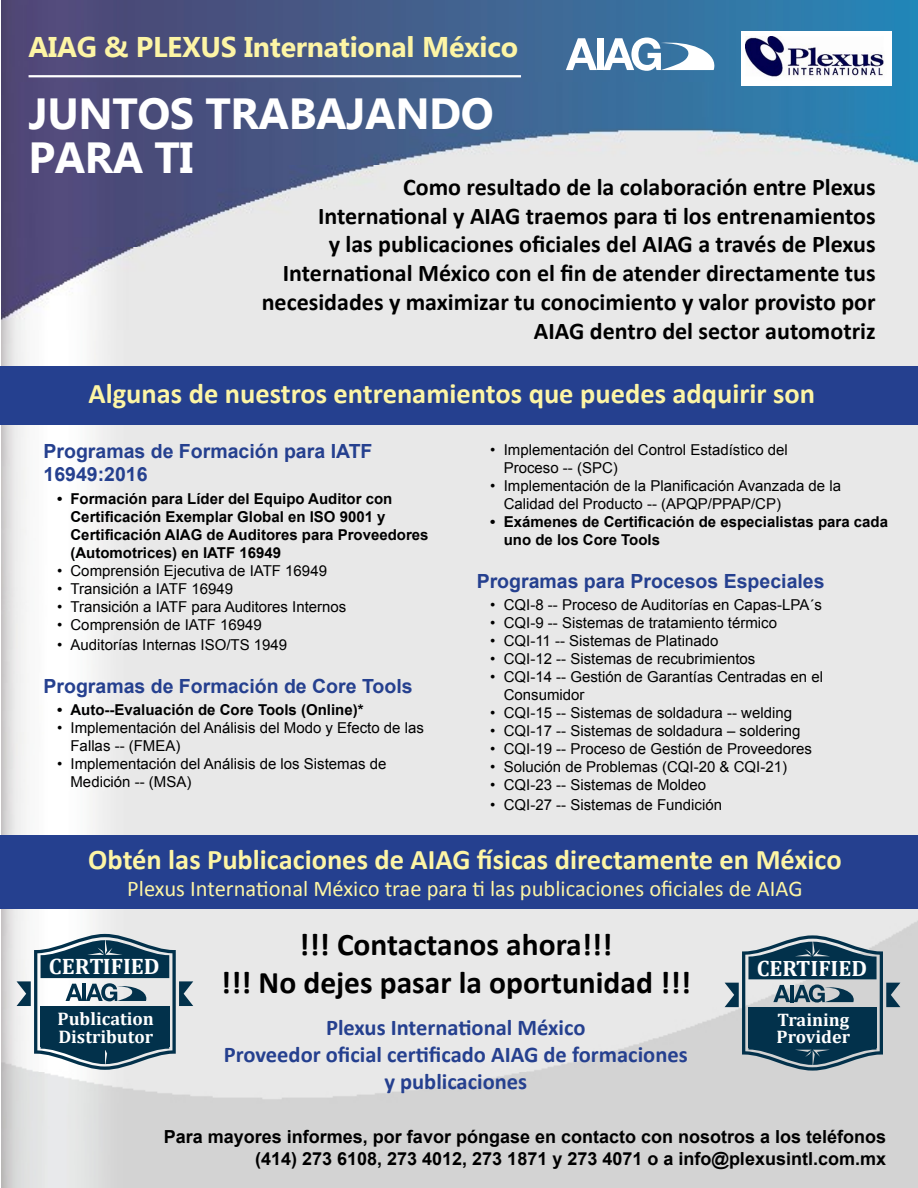
<style>
.page{position:relative;width:918px;height:1188px;background:#fff}
.page>*{position:absolute;margin:0;border:0;box-sizing:border-box;transform-origin:0 0}
.t1{font:700 43.5px/43.5px "Lao UI";letter-spacing:-.01em;color:#fff}
.t2{font:700 31.5px/37.8px "Calibri";color:#000;text-align:center}
.t3{font:700 28.5px "Calibri";color:#fdf5a5}
.t4{font:700 28.5px "Lao UI";letter-spacing:-.01em;color:#fdf5a5}
.t5{font:700 24px/28.8px "Calibri";color:#000;text-align:right}
.t6{font:700 22.5px/27px "Calibri";color:#25408f;text-align:center}
.t7{font:22.5px "Calibri";color:#fdf5a5}
.t8{font:700 22.5px "Cambria";color:#fff}
.t9{font:700 22.35px "Cambria";color:#fff}
.t10{font:700 19.5px/23.4px "Arial";color:#25408f}
.t11{font:700 18.3px/17.4px "Cambria";color:#fff}
.t12{font:700 18.15px/17.4px "Cambria";color:#fff}
.t13{font:700 18px/22.5px "Arial";color:#000;text-align:right}
.t14{font:15px/18px "Arial";color:#000}
.t15{font:700 15px/18px "Arial";color:#000}
</style>
<div class="page">
<img style="left:2px;top:0;width:916px;height:1188px">
<svg style="left:566px;top:38px;width:31px;height:32px"></svg>
<div style="left:597px;top:38px;width:7px;height:32px;background:#fff"></div>
<svg style="left:603px;top:38px;width:113px;height:33px"></svg>
<div style="left:741px;top:32px;width:151px;height:54px;background:#fff"></div>
<img style="left:745px;top:37px;width:139px;height:40px">
<div style="left:0;top:366px;width:918px;height:58px;background:#25408f"></div>
<div style="left:0;top:835px;width:918px;height:74px;background:#25408f"></div>
<svg style="left:725px;top:935px;width:175px;height:136px"></svg>
<svg style="left:17px;top:934px;width:176px;height:136px"></svg>
<hr style="left:29px;top:75px;width:492px;height:2px;background:#fff">
<h3 class="t4" style="left:28px;top:28px;width:491px">AIAG &amp; PLEXUS International México</h3>
<h1 class="t1" style="left:28px;top:90px;width:467px">JUNTOS TRABAJANDO<br>PARA TI</h1>
<p class="t5" style="left:262px;top:172px;width:615px">Como resultado de la colaboración entre Plexus<br>International y AIAG traemos para ti los entrenamientos<br>y las publicaciones oficiales del AIAG a través de Plexus International México con el fin de atender directamente tus necesidades y maximizar tu conocimiento y valor provisto por AIAG dentro del sector automotriz</p>
<h3 class="t3" style="left:88px;top:374px;width:728px">Algunas de nuestros entrenamientos que puedes adquirir son</h3>
<h3 class="t10" style="left:44px;top:440px;width:331px">Programas de Formación para IATF<br>16949:2016</h3>
<p class="t15" style="left:70px;top:490px;width:360px;text-indent:-14px">• Formación para Líder del Equipo Auditor con Certificación Exemplar Global en ISO 9001 y Certificación AIAG de Auditores para Proveedores (Automotrices) en IATF 16949</p>
<p class="t14" style="left:57px;top:562px;width:272px">• Comprensión Ejecutiva de IATF 16949</p>
<p class="t14" style="left:57px;top:580px;width:178px">• Transición a IATF 16949</p>
<p class="t14" style="left:57px;top:598px;width:291px">• Transición a IATF para Auditores Internos</p>
<p class="t14" style="left:57px;top:616px;width:206px">• Comprensión de IATF 16949</p>
<p class="t14" style="left:57px;top:636px;width:232px">• Auditorías Internas ISO/TS 1949</p>
<h3 class="t10" style="left:44px;top:675px;width:371px">Programas de Formación de Core Tools</h3>
<p class="t15" style="left:57px;top:702px;width:308px">• Auto--Evaluación de Core Tools (Online)*</p>
<p class="t14" style="left:70px;top:719px;width:355px;text-indent:-14px">• Implementación del Análisis del Modo y Efecto de las<br>Fallas -- (FMEA)</p>
<p class="t14" style="left:70px;top:755px;width:317px;text-indent:-13px">• Implementación del Análisis de los Sistemas de<br>Medición -- (MSA)</p>
<p class="t14" style="left:504px;top:441px;width:286px;text-indent:-14px">• Implementación del Control Estadístico del<br>Proceso -- (SPC)</p>
<p class="t14" style="left:504px;top:477px;width:339px;text-indent:-14px">• Implementación de la Planificación Avanzada de la<br>Calidad del Producto -- (APQP/PPAP/CP)</p>
<p class="t15" style="left:504px;top:513px;width:386px;text-indent:-14px">• Exámenes de Certificación de especialistas para cada uno de los Core Tools</p>
<h3 class="t10" style="left:477px;top:570px;width:349px">Programas para Procesos Especiales</h3>
<p class="t14" style="left:490px;top:596px;width:333px">• CQI-8 -- Proceso de Auditorías en Capas-LPA´s</p>
<p class="t14" style="left:490px;top:614px;width:288px">• CQI-9 -- Sistemas de tratamiento térmico</p>
<p class="t14" style="left:490px;top:632px;width:230px">• CQI-11 -- Sistemas de Platinado</p>
<p class="t14" style="left:490px;top:650px;width:267px">• CQI-12 -- Sistemas de recubrimientos</p>
<p class="t14" style="left:504px;top:668px;width:321px;text-indent:-14px">• CQI-14 -- Gestión de Garantías Centradas en el<br>Consumidor</p>
<p class="t14" style="left:490px;top:704px;width:303px">• CQI-15 -- Sistemas de soldadura -- welding</p>
<p class="t14" style="left:490px;top:722px;width:312px">• CQI-17 -- Sistemas de soldadura – soldering</p>
<p class="t14" style="left:490px;top:740px;width:323px">• CQI-19 -- Proceso de Gestión de Proveedores</p>
<p class="t14" style="left:490px;top:758px;width:298px">• Solución de Problemas (CQI-20 &amp; CQI-21)</p>
<p class="t14" style="left:490px;top:776px;width:218px">• CQI-23 -- Sistemas de Moldeo</p>
<p class="t14" style="left:490px;top:796px;width:233px">• CQI-27 -- Sistemas de Fundición</p>
<h3 class="t3" style="left:88px;top:839px;width:755px">Obtén las Publicaciones de AIAG físicas directamente en México</h3>
<h3 class="t7" style="left:127px;top:874px;width:677px">Plexus International México trae para ti las publicaciones oficiales de AIAG</h3>
<h2 class="t2" style="left:221px;top:925px;width:472px">!!! Contactanos ahora!!!<br>!!! No dejes pasar la oportunidad !!!</h2>
<h3 class="t6" style="left:224px;top:1013px;width:465px">Plexus International México<br>Proveedor oficial certificado AIAG de formaciones y publicaciones</h3>
<p class="t13" style="left:164px;top:1126px;width:724px">Para mayores informes, por favor póngase en contacto con nosotros a los teléfonos (414) 273 6108, 273 4012, 273 1871 y 273 4071 o a info@plexusintl.com.mx</p>
<h3 class="t8" style="left:49px;top:951px;width:112px">CERTIFIED</h3>
<p class="t11" style="left:58px;top:1010px;width:98px">Publication<br>Distributor</p>
<h3 class="t9" style="left:757px;top:952px;width:112px">CERTIFIED</h3>
<p class="t12" style="left:777px;top:1010px;width:75px">Training<br>Provider</p>
</div>
